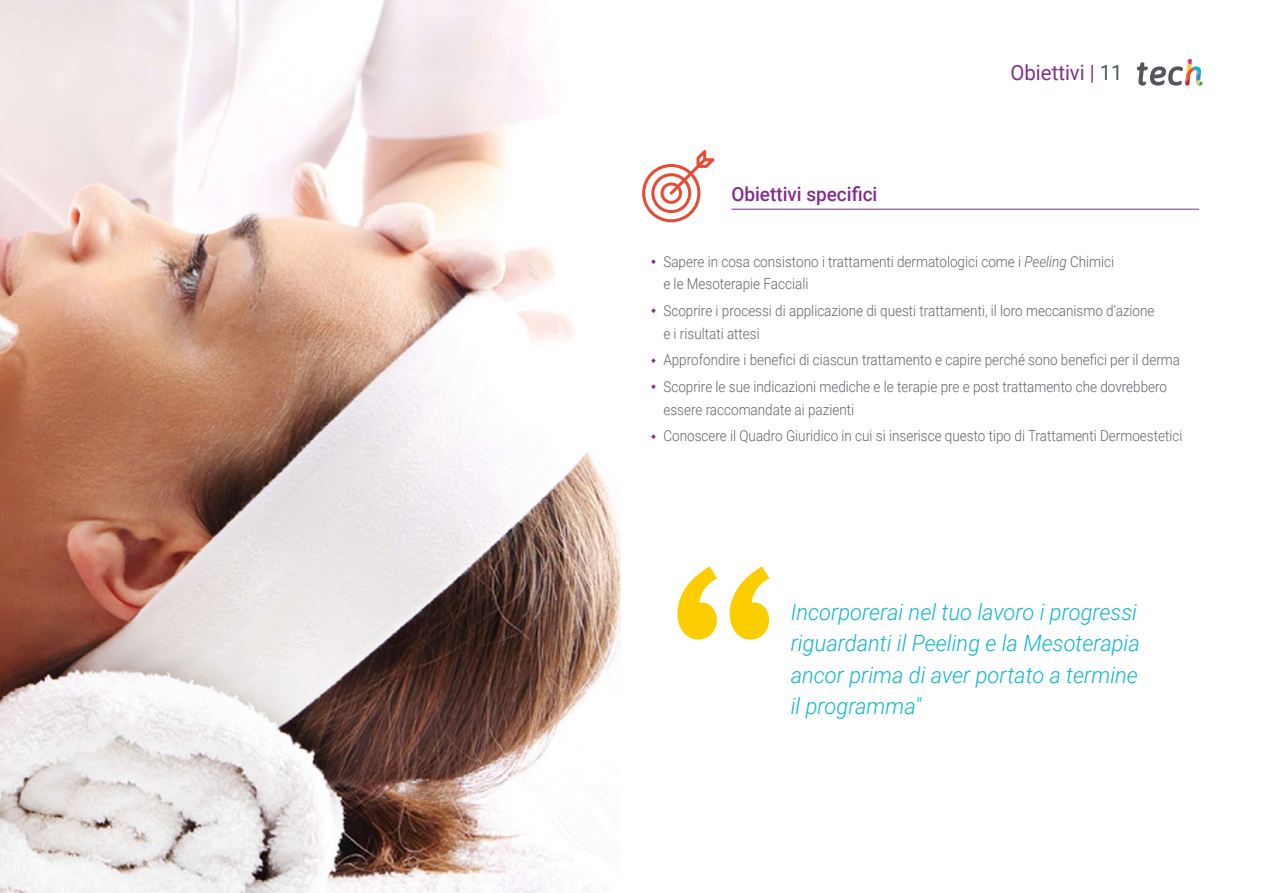
<style>
.page{position:relative;width:1263px;height:893px;background:#fff}
.page>*{position:absolute;margin:0;border:0;box-sizing:border-box;transform-origin:0 0}
.t1{font:italic 300 22.5px/31.5px "Roboto";color:#0fb6cf}
.t2{font:21px "Roboto";color:#813089}
.t3{font:500 19.5px "Roboto";color:#813089}
.t4{font:300 15px/22.5px "Roboto";color:#61646a;scale:.9 1}
.s1{color:#52555b}
.s2{font-style:italic}
</style>
<div class="page">
<img style="left:0;top:0;width:621px;height:893px">
<hr style="left:731px;top:209px;width:468px;height:1px;background:#813089">
<svg style="left:642px;top:150px;width:72px;height:72px"></svg>
<svg style="left:677px;top:566px;width:92px;height:74px"></svg>
<svg style="left:1137px;top:59px;width:65px;height:27px"></svg>
<h3 class="t3" style="left:731px;top:180px;width:147px">Obiettivi specifici</h3>
<h2 class="t2" style="left:1010px;top:57px;width:114px">Obiettivi | <span class="s1">11</span></h2>
<p class="t4" style="left:663px;top:250px;width:502px">Sapere in cosa consistono i trattamenti dermatologici come i <span class="s2">Peeling</span> Chimici e le Mesoterapie Facciali</p>
<p class="t4" style="left:663px;top:299px;width:547px">Scoprire i processi di applicazione di questi trattamenti, il loro meccanismo d'azione e i risultati attesi</p>
<p class="t4" style="left:663px;top:346px;width:576px;line-height:26.7px">Approfondire i benefici di ciascun trattamento e capire perché sono benefici per il derma<br>Scoprire le sue indicazioni mediche e le terapie pre e post trattamento che dovrebbero</p>
<p class="t4" style="left:663px;top:395px;width:578px;line-height:26.7px">essere raccomandate ai pazienti<br>Conoscere il Quadro Giuridico in cui si inserisce questo tipo di Trattamenti Dermoestetici</p>
<h1 class="t1" style="left:791px;top:595px;width:351px">Incorporerai nel tuo lavoro i progressi riguardanti il Peeling e la Mesoterapia ancor prima di aver portato a termine il programma"</h1>
</div>
